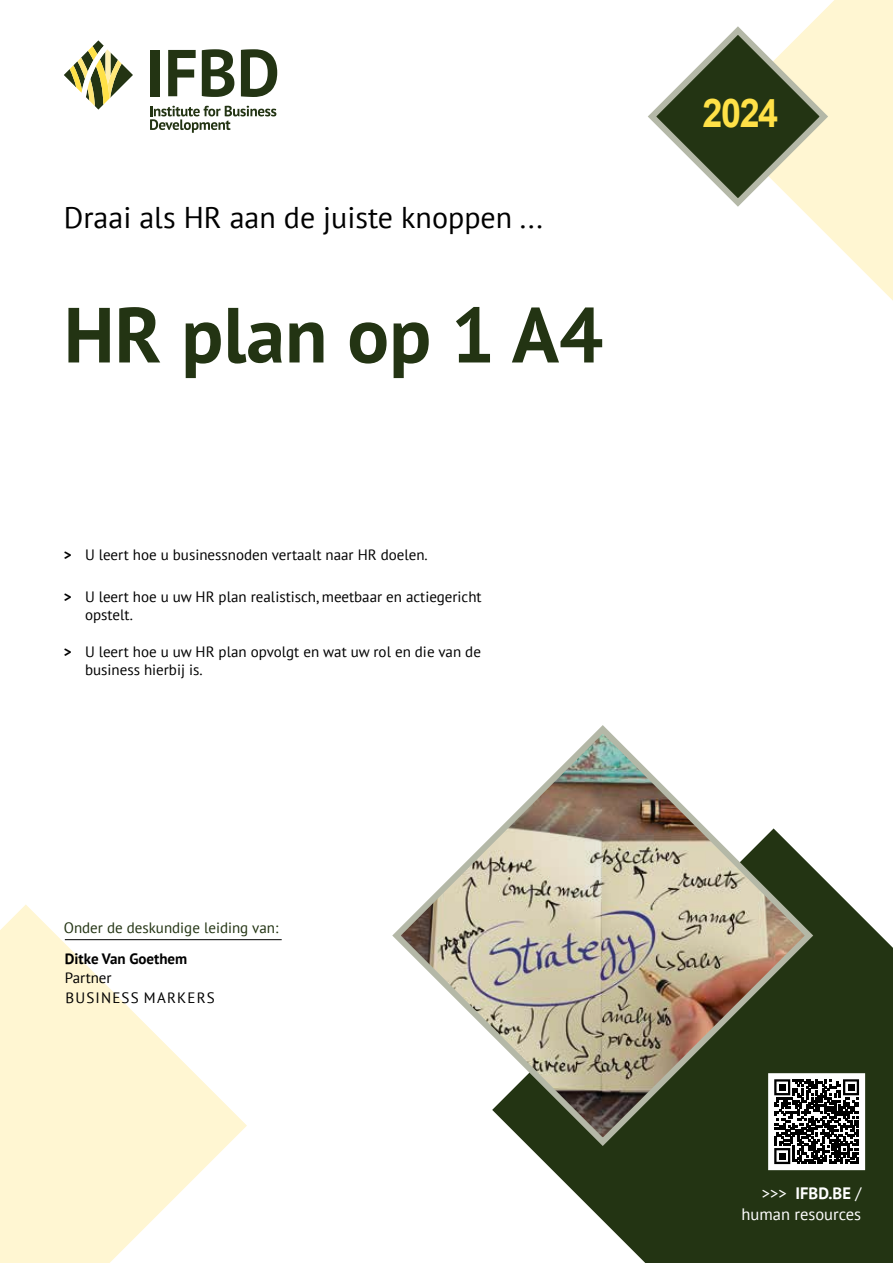
<style>
.page{position:relative;width:893px;height:1263px;background:#fff}
.page>*{position:absolute;margin:0;border:0;box-sizing:border-box;transform-origin:0 0}
.t1{font:700 78px "PT Sans";color:#233413}
.t2{font:700 39.6px "Arial";color:#ffe147;scale:.91 1}
.t3{font:30px "PT Sans";color:#000}
.t4{font:16.5px/21px "PT Sans";color:#fff;text-align:right}
.t5{font:15px/18px "PT Sans";color:#000}
.t6{font:15px "PT Sans";color:#233413}
.t7{font:15px/19.5px "PT Sans";letter-spacing:.08em;color:#000}
.t8{font:700 15px "PT Sans";color:#000}
.s1{font-weight:700}
</style>
<div class="page">
<svg style="left:803px;top:0;width:90px;height:301px;fill:#fff6d2"></svg>
<svg style="left:0;top:904px;width:247px;height:359px;fill:#fff6d2"></svg>
<svg style="left:648px;top:22px;width:184px;height:189px"></svg>
<svg style="left:532px;top:872px;width:361px;height:391px;fill:#233413"></svg>
<svg style="left:64px;top:40px;width:69px;height:70px"></svg>
<div style="left:150px;top:50px;width:9px;height:46px;background:#233413"></div>
<svg style="left:168px;top:50px;width:28px;height:46px"></svg>
<svg style="left:202px;top:49px;width:32px;height:48px"></svg>
<svg style="left:241px;top:49px;width:36px;height:48px"></svg>
<svg style="left:150px;top:106px;width:126px;height:27px"></svg>
<img style="left:392px;top:725px;width:425px;height:425px">
<hr style="left:65px;top:939px;width:217px;height:1px;background:#000">
<div style="left:770px;top:1075px;width:94px;height:94px;background:#fff"></div>
<svg style="left:774px;top:1079px;width:85px;height:85px"></svg>
<div style="left:779px;top:1084px;width:7px;height:7px;background:#000"></div>
<div style="left:848px;top:1084px;width:6px;height:7px;background:#000"></div>
<div style="left:779px;top:1152px;width:7px;height:7px;background:#000"></div>
<div style="left:768px;top:1073px;width:97px;height:97px;border:3px solid #fff"></div>
<h3 class="t3" style="left:64px;top:198px;width:481px">Draai als HR aan de juiste knoppen ...</h3>
<h1 class="t1" style="left:64px;top:283px;width:541px">HR plan op 1 A4</h1>
<p class="t5" style="left:64px;top:545px;width:366px"><span class="s1">&gt;</span> U leert hoe u businessnoden vertaalt naar HR doelen.</p>
<p class="t5" style="left:85px;top:588px;width:398px;text-indent:-21px"><span class="s1">&gt;</span> U leert hoe u uw HR plan realistisch, meetbaar en actiegericht opstelt.</p>
<p class="t5" style="left:85px;top:642px;width:397px;text-indent:-21px"><span class="s1">&gt;</span> U leert hoe u uw HR plan opvolgt en wat uw rol en die van de business hierbij is.</p>
<p class="t6" style="left:64px;top:918px;width:216px">Onder de deskundige leiding van:</p>
<p class="t8" style="left:65px;top:948px;width:124px">Ditke Van Goethem</p>
<p class="t7" style="left:65px;top:968px;width:151px">Partner<br>BUSINESS MARKERS</p>
<h2 class="t2" style="left:702px;top:87px;width:85px">2024</h2>
<p class="t4" style="left:742px;top:1182px;width:121px">&gt;&gt;&gt; <span class="s1">IFBD.BE</span> / human resources</p>
</div>
